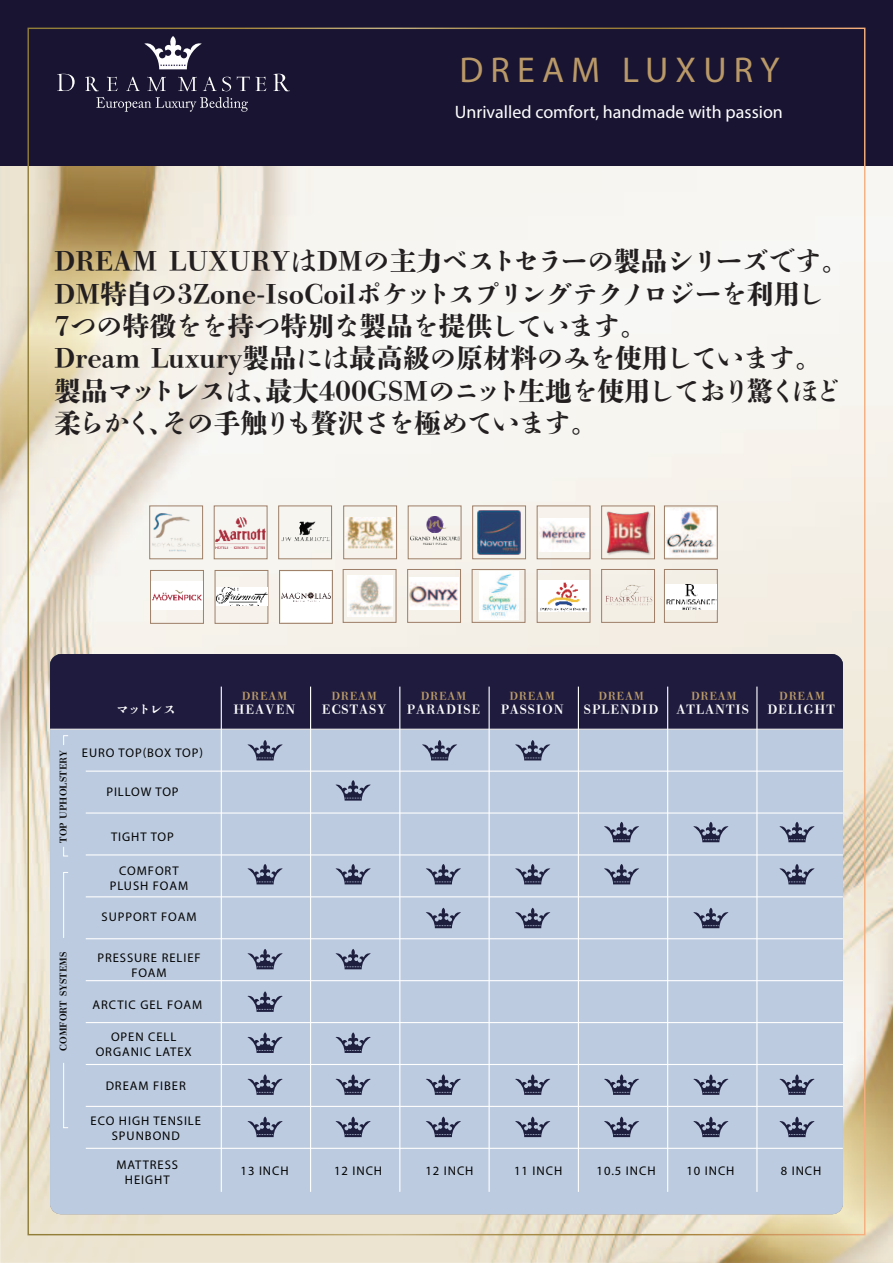
<style>
.page{position:relative;width:893px;height:1263px;background:#fff}
.page>*{position:absolute;margin:0;border:0;box-sizing:border-box;transform-origin:0 0}
.t1{font:700 36px "Lora";letter-spacing:.2em;color:#ba9968}
.t2{font:800 27px/32.2px "DNP Shuei Shogo Min Std";letter-spacing:-.02em;color:#231f20}
.t3{font:18px "Lora";color:#fff}
.t4{font:800 12.75px "DNP Shuei Shogo Min Std";letter-spacing:.075em;color:#fff}
.t5{font:700 12.6px/15.1px "Lora";letter-spacing:.075em;color:#030303;text-align:center}
.t6{font:800 10.95px "DNP Shuei Shogo Min Std";letter-spacing:.075em;color:#be9d69}
.t7{font:800 9.45px "DNP Shuei Shogo Min Std";letter-spacing:.005em;color:#030303}
</style>
<div class="page">
<img style="left:0;top:165px;width:893px;height:1098px">
<div style="left:0;top:0;width:893px;height:165px;background:#181432"></div>
<svg style="left:57px;top:74px;width:18px;height:17px"></svg>
<svg style="left:85px;top:77px;width:14px;height:14px"></svg>
<svg style="left:107px;top:77px;width:11px;height:14px"></svg>
<svg style="left:126px;top:77px;width:14px;height:14px"></svg>
<svg style="left:147px;top:77px;width:19px;height:14px"></svg>
<svg style="left:178px;top:77px;width:19px;height:14px"></svg>
<svg style="left:203px;top:77px;width:28px;height:14px"></svg>
<svg style="left:237px;top:76px;width:13px;height:15px"></svg>
<svg style="left:256px;top:77px;width:10px;height:14px"></svg>
<svg style="left:273px;top:74px;width:17px;height:17px"></svg>
<svg style="left:96px;top:97px;width:152px;height:15px"></svg>
<svg style="left:144px;top:36px;width:58px;height:33px"></svg>
<div style="left:50px;top:654px;width:793px;height:560px;background:#bccbdf;border-radius:11px"></div>
<div style="left:50px;top:654px;width:793px;height:75px;background:#1e1b3e"></div>
<hr style="left:221px;top:687px;width:1px;height:505px;background:#fff">
<hr style="left:310px;top:687px;width:1px;height:505px;background:#fff">
<hr style="left:399px;top:687px;width:1px;height:505px;background:#fff">
<hr style="left:489px;top:687px;width:1px;height:505px;background:#fff">
<hr style="left:578px;top:687px;width:1px;height:505px;background:#fff">
<hr style="left:667px;top:687px;width:1px;height:505px;background:#fff">
<hr style="left:756px;top:687px;width:1px;height:505px;background:#fff">
<hr style="left:50px;top:729px;width:793px;height:1px;background:#fff">
<hr style="left:86px;top:770px;width:757px;height:2px;background:#fff">
<hr style="left:86px;top:812px;width:757px;height:1px;background:#fff">
<hr style="left:86px;top:854px;width:757px;height:1px;background:#fff">
<hr style="left:86px;top:896px;width:757px;height:1px;background:#fff">
<hr style="left:86px;top:938px;width:757px;height:1px;background:#fff">
<hr style="left:86px;top:980px;width:757px;height:1px;background:#fff">
<hr style="left:86px;top:1022px;width:757px;height:1px;background:#fff">
<hr style="left:86px;top:1064px;width:757px;height:1px;background:#fff">
<hr style="left:86px;top:1106px;width:757px;height:1px;background:#fff">
<hr style="left:86px;top:1148px;width:757px;height:1px;background:#fff">
<svg style="left:63px;top:872px;width:5px;height:66px"></svg>
<svg style="left:63px;top:735px;width:5px;height:10px"></svg>
<svg style="left:63px;top:846px;width:5px;height:11px"></svg>
<svg style="left:63px;top:1063px;width:5px;height:65px"></svg>
<svg style="left:247px;top:740px;width:36px;height:20px"></svg>
<svg style="left:247px;top:864px;width:36px;height:20px"></svg>
<svg style="left:247px;top:949px;width:36px;height:20px"></svg>
<svg style="left:247px;top:991px;width:36px;height:21px"></svg>
<svg style="left:247px;top:1032px;width:36px;height:21px"></svg>
<svg style="left:247px;top:1074px;width:36px;height:21px"></svg>
<svg style="left:247px;top:1117px;width:36px;height:20px"></svg>
<svg style="left:335px;top:780px;width:36px;height:21px"></svg>
<svg style="left:335px;top:864px;width:36px;height:20px"></svg>
<svg style="left:335px;top:949px;width:36px;height:20px"></svg>
<svg style="left:335px;top:1032px;width:36px;height:21px"></svg>
<svg style="left:335px;top:1074px;width:36px;height:21px"></svg>
<svg style="left:335px;top:1117px;width:36px;height:20px"></svg>
<svg style="left:422px;top:740px;width:35px;height:20px"></svg>
<svg style="left:426px;top:864px;width:35px;height:20px"></svg>
<svg style="left:426px;top:908px;width:35px;height:20px"></svg>
<svg style="left:426px;top:1074px;width:35px;height:21px"></svg>
<svg style="left:426px;top:1117px;width:35px;height:20px"></svg>
<svg style="left:515px;top:740px;width:35px;height:20px"></svg>
<svg style="left:515px;top:864px;width:35px;height:20px"></svg>
<svg style="left:515px;top:908px;width:35px;height:20px"></svg>
<svg style="left:515px;top:1074px;width:35px;height:21px"></svg>
<svg style="left:515px;top:1117px;width:35px;height:20px"></svg>
<svg style="left:604px;top:822px;width:35px;height:20px"></svg>
<svg style="left:604px;top:864px;width:35px;height:20px"></svg>
<svg style="left:604px;top:1074px;width:35px;height:21px"></svg>
<svg style="left:604px;top:1117px;width:35px;height:20px"></svg>
<svg style="left:693px;top:822px;width:36px;height:20px"></svg>
<svg style="left:693px;top:908px;width:36px;height:20px"></svg>
<svg style="left:693px;top:1074px;width:36px;height:21px"></svg>
<svg style="left:693px;top:1117px;width:36px;height:20px"></svg>
<svg style="left:779px;top:822px;width:36px;height:20px"></svg>
<svg style="left:779px;top:864px;width:36px;height:20px"></svg>
<svg style="left:779px;top:1074px;width:36px;height:21px"></svg>
<svg style="left:779px;top:1117px;width:36px;height:20px"></svg>
<div style="left:150px;top:570px;width:54px;height:53px;border:1px solid #9d7e67"></div>
<div style="left:215px;top:570px;width:53px;height:53px;border:1px solid #9d7e67"></div>
<div style="left:279px;top:570px;width:54px;height:53px;border:1px solid #9d7e67"></div>
<img style="left:282px;top:573px;width:48px;height:48px">
<img style="left:152px;top:582px;width:50px;height:28px">
<img style="left:217px;top:588px;width:50px;height:18px">
<div style="left:601px;top:506px;width:54px;height:53px;border:1px solid #9d7e67"></div>
<div style="left:664px;top:506px;width:53px;height:53px;border:1px solid #9d7e67"></div>
<img style="left:606px;top:511px;width:44px;height:45px">
<img style="left:665px;top:509px;width:50px;height:47px">
<div style="left:150px;top:506px;width:53px;height:53px;border:1px solid #9d7e67"></div>
<div style="left:214px;top:506px;width:53px;height:53px;border:1px solid #9d7e67"></div>
<div style="left:278px;top:506px;width:54px;height:53px;border:1px solid #9d7e67"></div>
<div style="left:664px;top:569px;width:53px;height:53px;border:1px solid #9d7e67"></div>
<div style="left:343px;top:506px;width:54px;height:53px;border:1px solid #9d7e67"></div>
<div style="left:408px;top:506px;width:53px;height:53px;border:1px solid #9d7e67"></div>
<div style="left:472px;top:506px;width:54px;height:53px;border:1px solid #9d7e67"></div>
<div style="left:537px;top:506px;width:53px;height:53px;border:1px solid #9d7e67"></div>
<img style="left:346px;top:517px;width:48px;height:31px">
<div style="left:343px;top:569px;width:53px;height:53px;border:1px solid #9d7e67"></div>
<div style="left:407px;top:569px;width:54px;height:53px;border:1px solid #9d7e67"></div>
<div style="left:472px;top:569px;width:53px;height:53px;border:1px solid #9d7e67"></div>
<img style="left:409px;top:577px;width:50px;height:33px">
<img style="left:480px;top:572px;width:38px;height:48px">
<img style="left:348px;top:575px;width:44px;height:42px">
<img style="left:410px;top:517px;width:49px;height:28px">
<img style="left:539px;top:519px;width:49px;height:32px">
<img style="left:140px;top:513px;width:72px;height:38px">
<img style="left:215px;top:517px;width:50px;height:31px">
<img style="left:267px;top:507px;width:76px;height:48px">
<img style="left:665px;top:584px;width:52px;height:26px">
<div style="left:537px;top:569px;width:53px;height:53px;border:1px solid #9d7e67"></div>
<div style="left:601px;top:569px;width:54px;height:53px;border:1px solid #9d7e67"></div>
<img style="left:538px;top:580px;width:51px;height:31px">
<img style="left:603px;top:584px;width:51px;height:24px">
<img style="left:477px;top:510px;width:44px;height:44px">
<h1 class="t1" style="left:459px;top:48px;width:322px">DREAM LUXURY</h1>
<h3 class="t3" style="left:455px;top:105px;width:330px">Unrivalled comfort, handmade with passion</h3>
<h2 class="t2" style="left:54px;top:244px;width:795px">DREAM LUXURYはDMの主力ベストセラーの製品シリーズです。DM特自の3Zone-IsoCoilポケットスプリングテクノロジーを利用し<br>7つの特徴をを持つ特別な製品を提供しています。<br>Dream Luxury製品には最高級の原材料のみを使用しています。製品マットレスは、最大400GSMのニット生地を使用しており驚くほど柔らかく、その手触りも贅沢さを極めています。</h2>
<p class="t7" style="left:56px;top:843px;width:94px;rotate:-90deg">TOP UPHOLSTERY</p>
<p class="t7" style="left:56px;top:1051px;width:101px;rotate:-90deg">COMFORT SYSTEMS</p>
<p class="t6" style="left:242px;top:688px;width:47px">DREAM</p>
<p class="t6" style="left:331px;top:688px;width:47px">DREAM</p>
<p class="t6" style="left:421px;top:688px;width:47px">DREAM</p>
<p class="t6" style="left:509px;top:688px;width:47px">DREAM</p>
<p class="t6" style="left:598px;top:688px;width:47px">DREAM</p>
<p class="t6" style="left:691px;top:688px;width:47px">DREAM</p>
<p class="t4" style="left:322px;top:700px;width:66px">ECSTASY</p>
<p class="t4" style="left:407px;top:700px;width:75px">PARADISE</p>
<p class="t4" style="left:501px;top:700px;width:65px">PASSION</p>
<p class="t4" style="left:584px;top:700px;width:76px">SPLENDID</p>
<p class="t4" style="left:677px;top:700px;width:74px">ATLANTIS</p>
<p class="t4" style="left:116px;top:700px;width:61px">マットレス</p>
<p class="t4" style="left:234px;top:700px;width:63px">HEAVEN</p>
<p class="t5" style="left:82px;top:745px;width:123px">EURO TOP(BOX TOP)</p>
<p class="t5" style="left:106px;top:784px;width:74px">PILLOW TOP</p>
<p class="t5" style="left:111px;top:829px;width:64px">TIGHT TOP</p>
<p class="t5" style="left:110px;top:863px;width:80px">COMFORT<br>PLUSH FOAM</p>
<p class="t5" style="left:102px;top:909px;width:96px">SUPPORT FOAM</p>
<p class="t5" style="left:97px;top:950px;width:105px">PRESSURE RELIEF<br>FOAM</p>
<p class="t5" style="left:92px;top:997px;width:111px">ARCTIC GEL FOAM</p>
<p class="t5" style="left:96px;top:1029px;width:98px">OPEN CELL<br>ORGANIC LATEX</p>
<p class="t6" style="left:779px;top:688px;width:47px">DREAM</p>
<p class="t4" style="left:767px;top:700px;width:69px">DELIGHT</p>
<p class="t5" style="left:106px;top:1078px;width:82px">DREAM FIBER</p>
<p class="t5" style="left:91px;top:1113px;width:112px">ECO HIGH TENSILE<br>SPUNBOND</p>
<p class="t5" style="left:116px;top:1157px;width:63px">MATTRESS<br>HEIGHT</p>
<p class="t5" style="left:241px;top:1163px;width:50px">13 INCH</p>
<p class="t5" style="left:334px;top:1163px;width:50px">12 INCH</p>
<p class="t5" style="left:425px;top:1163px;width:50px">12 INCH</p>
<p class="t5" style="left:514px;top:1163px;width:50px">11 INCH</p>
<p class="t5" style="left:597px;top:1163px;width:60px">10.5 INCH</p>
<p class="t5" style="left:686px;top:1163px;width:50px">10 INCH</p>
<p class="t5" style="left:781px;top:1163px;width:42px">8 INCH</p>
</div>
